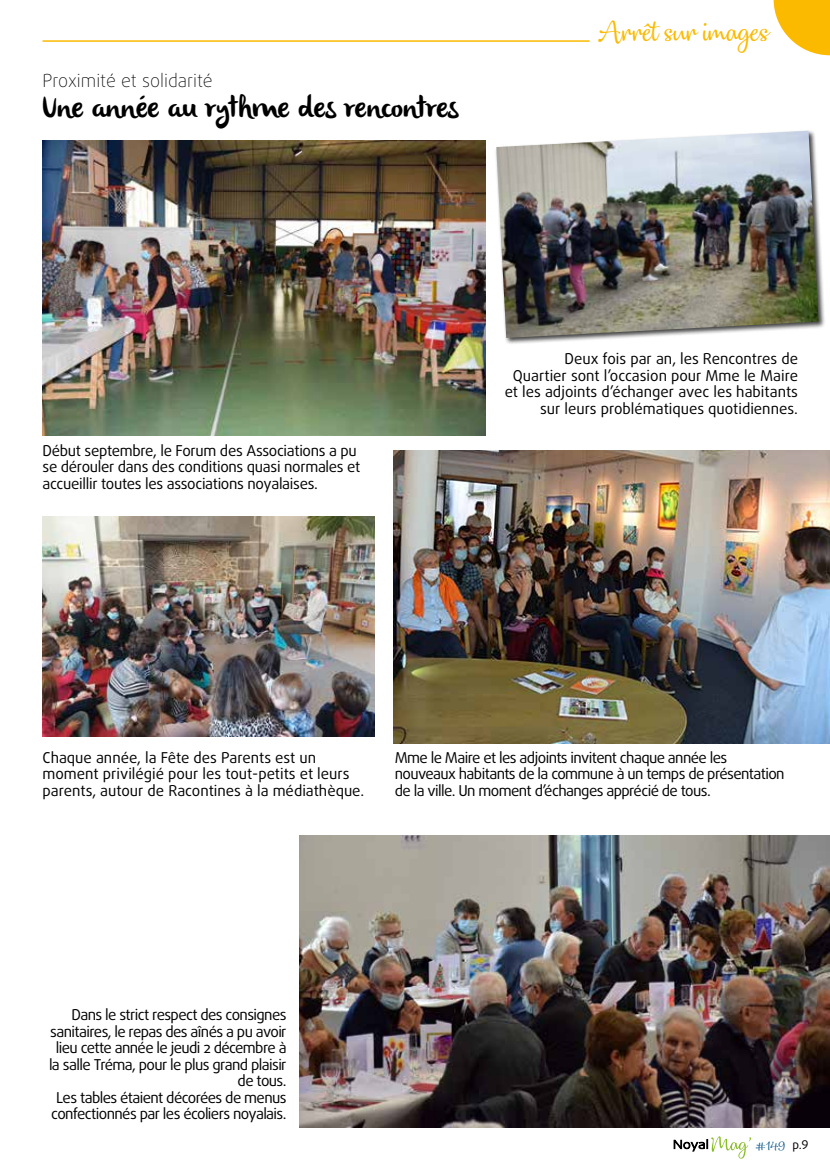
<style>
.page{position:relative;width:830px;height:1170px;background:#fff}
.page>*{position:absolute;margin:0;border:0;box-sizing:border-box;transform-origin:0 0}
.t1{font:30px "olivier";color:#000}
.t2{font:27px "Dulcelin";color:#fbba00}
.t3{font:100 18px "Daxline";color:#000}
.t4{font:15px/16.5px "Daxline";letter-spacing:-.04em;color:#000}
.t5{font:15px/16.5px "Daxline";color:#000;text-align:right}
.t6{font:15px/16.5px "Daxline";letter-spacing:-.02em;color:#000}
.t7{font:12px "Dulcelin";color:#015386}
.s1{font-family:"Daxline LF";color:#000}
</style>
<div class="page">
<svg style="left:673px;top:1136px;width:77px;height:22px"></svg>
<svg style="left:773px;top:0;width:56px;height:55px"></svg>
<hr style="left:43px;top:40px;width:546px;height:2px;background:#fbba00">
<img style="left:43px;top:140px;width:442px;height:295px">
<div style="left:494px;top:129px;width:331px;height:216px;background:#000;opacity:.75"></div>
<img style="left:496px;top:131px;width:322px;height:207px">
<img style="left:43px;top:517px;width:331px;height:219px">
<img style="left:299px;top:835px;width:530px;height:292px">
<img style="left:393px;top:451px;width:436px;height:292px">
<p class="t3" style="left:43px;top:69px;width:172px">Proximité et solidarité</p>
<h1 class="t1" style="left:43px;top:90px;width:417px">Une année au rythme des rencontres</h1>
<h2 class="t2" style="left:600px;top:15px;width:171px">Arrêt sur images</h2>
<p class="t6" style="left:43px;top:442px;width:319px">Début septembre, le Forum des Associations a pu se dérouler dans des conditions quasi normales et accueillir toutes les associations noyalaises.</p>
<p class="t5" style="left:504px;top:350px;width:294px">Deux fois par an, les Rencontres de<br>Quartier sont l’occasion pour Mme le Maire et les adjoints d’échanger avec les habitants sur leurs problématiques quotidiennes.</p>
<p class="t5" style="left:43px;top:748px;width:323px;text-align:left">Chaque année, la Fête des Parents est un moment privilégié pour les tout-petits et leurs parents, autour de Racontines à la médiathèque.</p>
<p class="t4" style="left:394px;top:748px;width:391px">Mme le Maire et les adjoints invitent chaque année les nouveaux habitants de la commune à un temps de présentation de la ville. Un moment d’échanges apprécié de tous.</p>
<p class="t4" style="left:49px;top:1006px;width:239px;text-align:right">Dans le strict respect des consignes sanitaires, le repas des aînés a pu avoir lieu cette année le jeudi 2 décembre à la salle Tréma, pour le plus grand plaisir de tous.<br>Les tables étaient décorées de menus confectionnés par les écoliers noyalais.</p>
<p class="t7" style="left:755px;top:1138px;width:55px">#149 <span class="s1">p.9</span></p>
</div>
